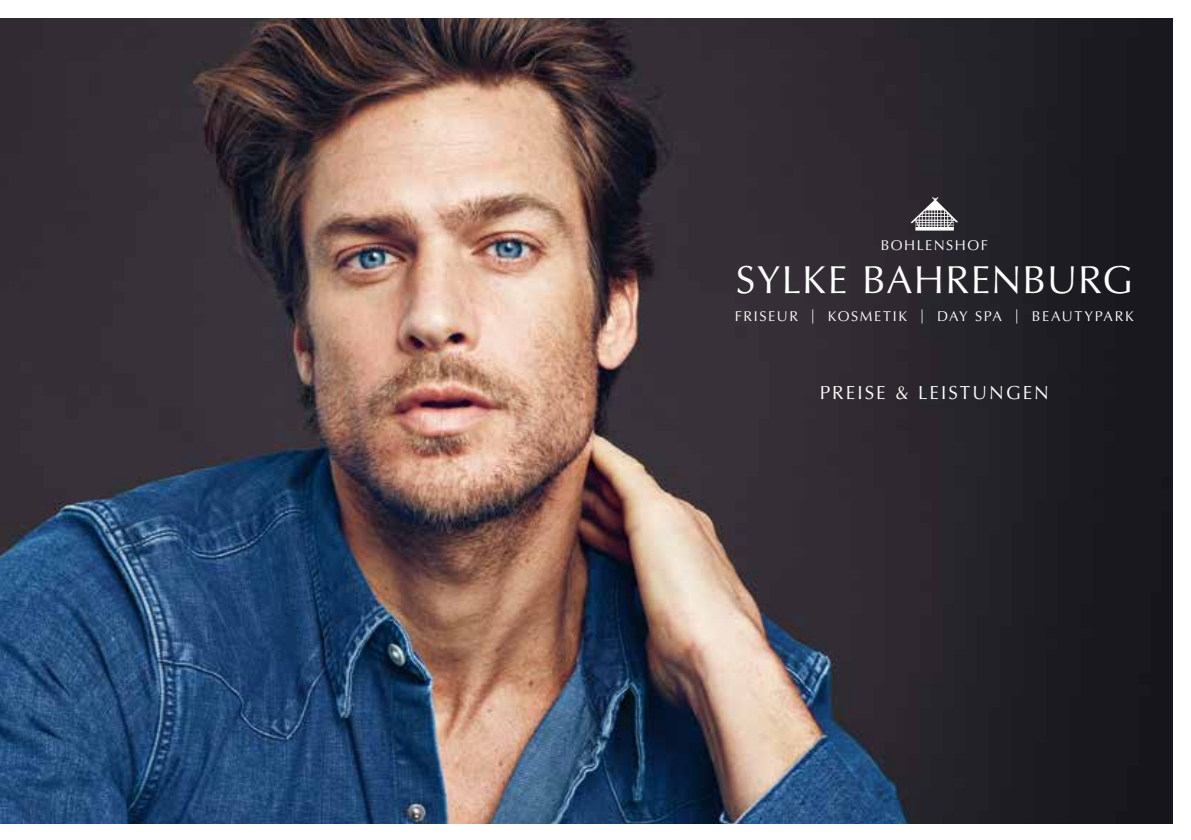
<style>
.page{position:relative;width:1191px;height:840px;background:#fff}
.page>*{position:absolute;margin:0;border:0;box-sizing:border-box;transform-origin:0 0}
.t1{font:39px "Optima";letter-spacing:.03em;color:#fff}
.t2{font:18.8px "Optima";letter-spacing:.11em;color:#fff}
.t3{font:14.2px "Optima";letter-spacing:.11em;color:#fff}
</style>
<div class="page">
<img style="left:0;top:18px;width:1172px;height:805px">
<svg style="left:910px;top:197px;width:48px;height:33px"></svg>
<p class="t3" style="left:880px;top:236px;width:109px">BOHLENSHOF</p>
<h1 class="t1" style="left:736px;top:256px;width:398px">SYLKE BAHRENBURG</h1>
<p class="t3" style="left:735px;top:308px;width:400px">FRISEUR | KOSMETIK | DAY SPA | BEAUTYPARK</p>
<h2 class="t2" style="left:819px;top:382px;width:231px">PREISE &amp; LEISTUNGEN</h2>
</div>
